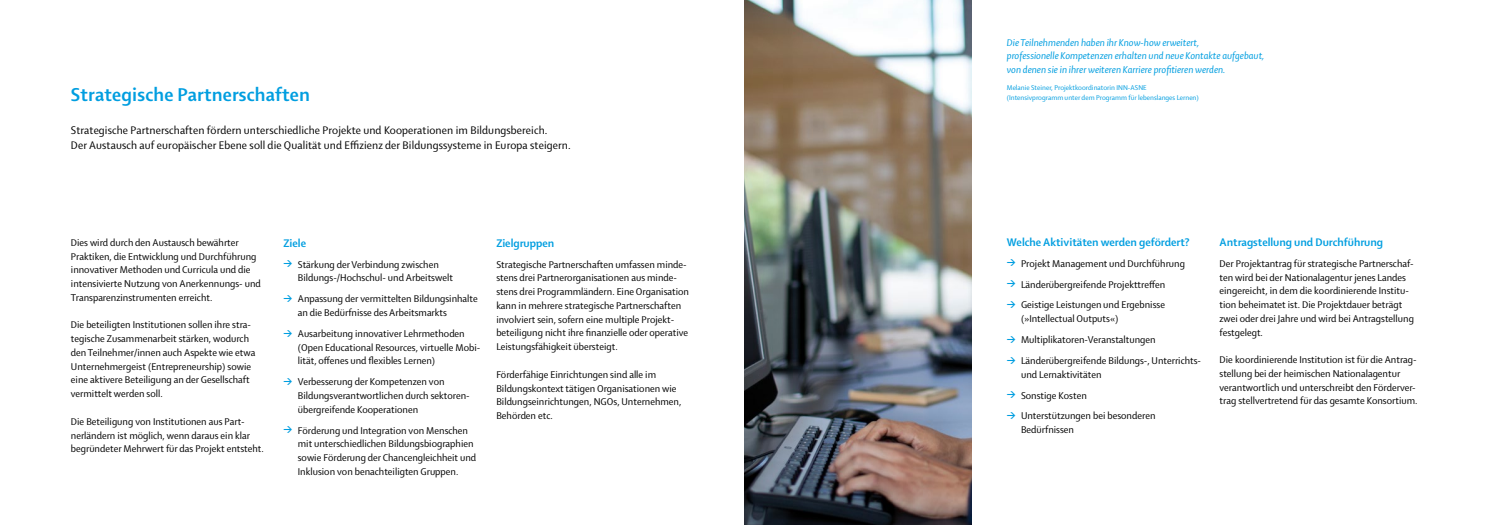
<style>
.page{position:relative;width:1489px;height:525px;background:#fff}
.page>*{position:absolute;margin:0;border:0;box-sizing:border-box;transform-origin:0 0}
.t1{font:700 20px "Shaker 2";letter-spacing:.01em;color:#009ee0}
.t2{font:11.88px/15px "Shaker 2";letter-spacing:.01em;color:#000}
.t3{font:700 11.88px "Shaker 2";color:#009ee0}
.t4{font:10.62px/13.8px "Shaker 2";color:#000}
.t5{font:italic 10.62px/13.8px "Shaker 2";color:#009ee0}
.t6{font:7.5px/10px "Shaker 2";color:#009ee0}
.s1{font-family:"DIN";font-weight:700;font-size:8.75px;color:#009ee0}
</style>
<div class="page">
<img style="left:744px;top:0;width:227px;height:524px">
<h1 class="t1" style="left:71px;top:81px;width:240px">Strategische Partnerschaften</h1>
<p class="t2" style="left:71px;top:122px;width:501px">Strategische Partnerschaften fördern unterschiedliche Projekte und Kooperationen im Bildungsbereich.<br>Der Austausch auf europäischer Ebene soll die Qualität und Effizienz der Bildungssysteme in Europa steigern.</p>
<p class="t4" style="left:71px;top:235px;width:191px">Dies wird durch den Austausch bewährter Praktiken, die Entwicklung und Durchführung innovativer Methoden und Curricula und die intensivierte Nutzung von Anerkennungs- und Transparenzinstrumenten erreicht.</p>
<p class="t4" style="left:71px;top:317px;width:186px">Die beteiligten Institutionen sollen ihre stra&shy;tegische Zusammenarbeit stärken, wodurch den Teilnehmer/innen auch Aspekte wie etwa Unternehmergeist (Entrepreneurship) sowie eine aktivere Beteiligung an der Gesellschaft vermittelt werden soll.</p>
<p class="t4" style="left:71px;top:413px;width:194px">Die Beteiligung von Institutionen aus Part&shy;nerländern ist möglich, wenn daraus ein klar begründeter Mehrwert für das Projekt entsteht.</p>
<p class="t3" style="left:283px;top:235px;width:24px">Ziele</p>
<p class="t4" style="left:298px;top:257px;width:157px;text-indent:-14px"><span class="s1">&gt;</span> Stärkung der Verbindung zwischen<br>Bildungs-/Hochschul- und Arbeitswelt</p>
<p class="t4" style="left:298px;top:291px;width:181px;text-indent:-14px"><span class="s1">&gt;</span> Anpassung der vermittelten Bildungsinhalte an die Bedürfnisse des Arbeitsmarkts</p>
<p class="t4" style="left:298px;top:326px;width:184px;text-indent:-14px"><span class="s1">&gt;</span> Ausarbeitung innovativer Lehrmethoden (Open Educational Resources, virtuelle Mobi&shy;lität, offenes und flexibles Lernen)</p>
<p class="t4" style="left:298px;top:374px;width:172px;text-indent:-14px"><span class="s1">&gt;</span> Verbesserung der Kompetenzen von<br>Bildungsverantwortlichen durch sektoren&shy;übergreifende Kooperationen</p>
<p class="t4" style="left:298px;top:422px;width:180px;text-indent:-14px"><span class="s1">&gt;</span> Förderung und Integration von Menschen mit unterschiedlichen Bildungsbiographien sowie Förderung der Chancengleichheit und Inklusion von benachteiligten Gruppen.</p>
<p class="t3" style="left:496px;top:235px;width:59px">Zielgruppen</p>
<p class="t4" style="left:496px;top:257px;width:194px">Strategische Partnerschaften umfassen minde&shy;stens drei Partnerorganisationen aus minde&shy;stens drei Programmländern. Eine Organisation kann in mehrere strategische Partnerschaften involviert sein, sofern eine multiple Projekt&shy;beteiligung nicht ihre finanzielle oder operative Leistungsfähigkeit übersteigt.</p>
<p class="t4" style="left:496px;top:367px;width:186px">Förderfähige Einrichtungen sind alle im Bildungskontext tätigen Organisationen wie Bildungseinrichtungen, NGOs, Unternehmen, Behörden etc.</p>
<p class="t5" style="left:1006px;top:35px;width:259px">Die Teilnehmenden haben ihr Know-how erweitert,<br>professionelle Kompetenzen erhalten und neue Kontakte aufgebaut, von denen sie in ihrer weiteren Karriere profitieren werden.</p>
<p class="t6" style="left:1006px;top:82px;width:193px">Melanie Steiner, Projektkoordinatorin INN-ASNE (Intensivprogramm unter dem Programm für lebenslanges Lernen)</p>
<p class="t3" style="left:1006px;top:234px;width:184px">Welche Aktivitäten werden gefördert?</p>
<p class="t4" style="left:1006px;top:252px;width:180px;line-height:20.9px"><span class="s1">&gt;</span> Projekt Management und Durchführung <span class="s1">&gt;</span> Länderübergreifende Projekttreffen<br><span class="s1">&gt;</span> Geistige Leistungen und Ergebnisse</p>
<p class="t4" style="left:1006px;top:307px;width:196px;line-height:20.9px;text-indent:14px">(»Intellectual Outputs«)<br><span class="s1">&gt;</span> Multiplikatoren-Veranstaltungen<br><span class="s1">&gt;</span> Länderübergreifende Bildungs-, Unterrichts-</p>
<p class="t4" style="left:1006px;top:363px;width:150px;line-height:20.9px;text-indent:14px">und Lernaktivitäten<br><span class="s1">&gt;</span> Sonstige Kosten<br><span class="s1">&gt;</span> Unterstützungen bei besonderen</p>
<p class="t4" style="left:1020px;top:422px;width:55px">Bedürfnissen</p>
<p class="t3" style="left:1219px;top:234px;width:165px">Antragstellung und Durchführung</p>
<p class="t4" style="left:1219px;top:256px;width:196px">Der Projektantrag für strategische Partnerschaf&shy;ten wird bei der Nationalagentur jenes Landes eingereicht, in dem die koordinierende Institu&shy;tion beheimatet ist. Die Projektdauer beträgt zwei oder drei Jahre und wird bei Antragstellung festgelegt.</p>
<p class="t4" style="left:1219px;top:352px;width:199px">Die koordinierende Institution ist für die Antrag&shy;stellung bei der heimischen Nationalagentur verantwortlich und unterschreibt den Förderver&shy;trag stellvertretend für das gesamte Konsortium.</p>
</div>
